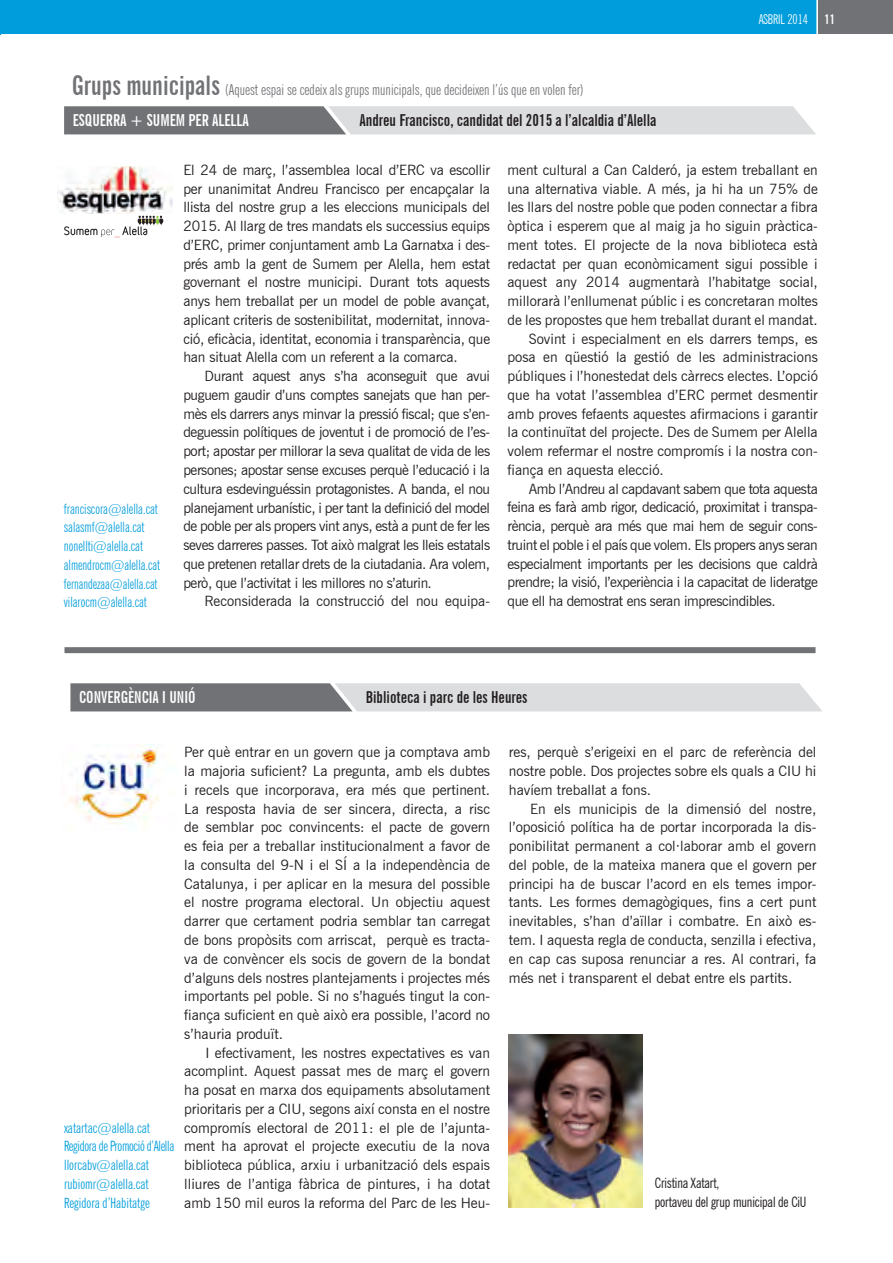
<style>
.page{position:relative;width:893px;height:1263px;background:#fff}
.page>*{position:absolute;margin:0;border:0;box-sizing:border-box;transform-origin:0 0}
.t1{font:700 extra-condensed 16.5px "News Gothic BT";color:#231f20}
.t2{font:700 extra-condensed 16.5px "News Gothic BT";color:#fff}
.t3{font:extra-condensed 15px "News Gothic BT";color:#717275}
.t4{font:14.25px/18.8px "News Gothic BT";color:#231f20;text-align:justify}
.t5{font:14.25px "News Gothic BT";letter-spacing:-.025em;color:#231f20}
.t6{font:extra-condensed 14.25px/18.8px "News Gothic BT";color:#009ddc;scale:.95 1}
.t7{font:extra-condensed 14.25px/18.8px "News Gothic BT";color:#009ddc}
.t8{font:condensed 14.25px/18.8px "News Gothic BT";letter-spacing:-.01em;color:#231f20;scale:.95 1}
.t9{font:extra-condensed 13.5px "News Gothic BT";color:#fff}
.t10{font:700 extra-condensed 13.5px "News Gothic BT";color:#fff}
.s1{font-weight:700;font-size:27px}
</style>
<div class="page">
<div style="left:818px;top:0;width:75px;height:34px;background:#717275"></div>
<div style="left:0;top:0;width:816px;height:34px;background:#009ddc"></div>
<svg style="left:64px;top:106px;width:752px;height:28px;background:#b7b7ba"></svg>
<svg style="left:70px;top:683px;width:752px;height:28px;background:#b7b8ba"></svg>
<div style="left:64px;top:647px;width:751px;height:6px;background:#717275"></div>
<img style="left:68px;top:744px;width:91px;height:83px">
<img style="left:58px;top:166px;width:115px;height:48px">
<svg style="left:64px;top:216px;width:100px;height:22px"></svg>
<img style="left:509px;top:1034px;width:133px;height:173px">
<p class="t9" style="left:759px;top:11px;width:51px">ASBRIL 2014</p>
<p class="t10" style="left:824px;top:11px;width:12px">11</p>
<p class="t3" style="left:72px;top:81px;width:513px"><span class="s1">Grups municipals</span> (Aquest espai se cedeix als grups municipals, que decideixen l’ús que en volen fer)</p>
<p class="t2" style="left:73px;top:110px;width:178px">ESQUERRA + SUMEM PER ALELLA</p>
<p class="t1" style="left:359px;top:110px;width:299px">Andreu Francisco, candidat del 2015 a l’alcaldia d’Alella</p>
<p class="t4" style="left:183px;top:160px;width:308px">El 24 de març, l’assemblea local d’ERC va escollir per unanimitat Andreu Francisco per encapçalar la llista del nostre grup a les eleccions municipals del 2015. Al llarg de tres mandats els successius equips d’ERC, primer conjuntament amb La Garnatxa i des&shy;prés amb la gent de Sumem per Alella, hem estat governant el nostre municipi. Durant tots aquests anys hem treballat per un model de poble avançat, aplicant criteris de sostenibilitat, modernitat, innova&shy;ció, eficàcia, identitat, economia i transparència, que han situat Alella com un referent a la comarca.</p>
<p class="t4" style="left:183px;top:367px;width:308px;text-indent:21px">Durant aquest anys s’ha aconseguit que avui puguem gaudir d’uns comptes sanejats que han per&shy;mès els darrers anys minvar la pressió fiscal; que s’en&shy;deguessin polítiques de joventut i de promoció de l’es&shy;port; apostar per millorar la seva qualitat de vida de les persones; apostar sense excuses perquè l’educació i la cultura esdevinguéssin protagonistes. A banda, el nou planejament urbanístic, i per tant la definició del model de poble per als propers vint anys, està a punt de fer les seves darreres passes. Tot això malgrat les lleis estatals que pretenen retallar drets de la ciutadania. Ara volem, però, que l’activitat i les millores no s’aturin.</p>
<p class="t4" style="left:205px;top:592px;width:287px">Reconsiderada la construcció del nou equipa-</p>
<p class="t4" style="left:507px;top:160px;width:312px">ment cultural a Can Calderó, ja estem treballant en</p>
<p class="t4" style="left:507px;top:179px;width:312px">una alternativa viable. A més, ja hi ha un 75% de</p>
<p class="t4" style="left:507px;top:198px;width:312px">les llars del nostre poble que poden connectar a fibra</p>
<p class="t4" style="left:507px;top:217px;width:312px">òptica i esperem que al maig ja ho siguin pràctica-</p>
<p class="t4" style="left:507px;top:235px;width:312px">ment totes. El projecte de la nova biblioteca està</p>
<p class="t4" style="left:507px;top:254px;width:312px">redactat per quan econòmicament sigui possible i</p>
<p class="t4" style="left:507px;top:273px;width:312px">aquest any 2014 augmentarà l’habitatge social,</p>
<p class="t4" style="left:507px;top:292px;width:312px">millorarà l’enllumenat públic i es concretaran moltes</p>
<p class="t4" style="left:507px;top:310px;width:312px">de les propostes que hem treballat durant el mandat.</p>
<p class="t4" style="left:529px;top:329px;width:291px">Sovint i especialment en els darrers temps, es</p>
<p class="t4" style="left:507px;top:348px;width:312px">posa en qüestió la gestió de les administracions</p>
<p class="t4" style="left:507px;top:367px;width:312px">públiques i l’honestedat dels càrrecs electes. L’opció</p>
<p class="t4" style="left:507px;top:385px;width:312px">que ha votat l’assemblea d’ERC permet desmentir</p>
<p class="t4" style="left:507px;top:404px;width:312px">amb proves fefaents aquestes afirmacions i garantir</p>
<p class="t4" style="left:507px;top:423px;width:312px">la continuïtat del projecte. Des de Sumem per Alella</p>
<p class="t4" style="left:507px;top:442px;width:312px">volem refermar el nostre compromís i la nostra con-</p>
<p class="t4" style="left:507px;top:460px;width:158px">fiança en aquesta elecció.</p>
<p class="t5" style="left:529px;top:480px;width:290px">Amb l’Andreu al capdavant sabem que tota aquesta</p>
<p class="t5" style="left:507px;top:499px;width:312px">feina es farà amb rigor, dedicació, proximitat i transpa-</p>
<p class="t5" style="left:507px;top:517px;width:312px">rència, perquè ara més que mai hem de seguir cons-</p>
<p class="t5" style="left:507px;top:536px;width:312px">truint el poble i el país que volem. Els propers anys seran</p>
<p class="t5" style="left:507px;top:555px;width:312px">especialment importants per les decisions que caldrà</p>
<p class="t5" style="left:507px;top:574px;width:312px">prendre; la visió, l’experiència i la capacitat de lideratge</p>
<p class="t5" style="left:507px;top:592px;width:270px">que ell ha demostrat ens seran imprescindibles.</p>
<p class="t6" style="left:64px;top:499px;width:103px">franciscora@alella.cat salasmf@alella.cat nonellti@alella.cat almendrocm@alella.cat fernandezaa@alella.cat vilarocm@alella.cat</p>
<p class="t2" style="left:79px;top:687px;width:118px">CONVERGÈNCIA I UNIÓ</p>
<p class="t1" style="left:366px;top:687px;width:163px">Biblioteca i parc de les Heures</p>
<p class="t7" style="left:64px;top:1118px;width:112px">xatartac@alella.cat<br>Regidora de Promoció d’Alella llorcabv@alella.cat rubiomr@alella.cat<br>Regidora d’Habitatge</p>
<p class="t4" style="left:184px;top:743px;width:307px">Per què entrar en un govern que ja comptava amb la majoria suficient? La pregunta, amb els dubtes i recels que incorporava, era més que pertinent.<br>La resposta havia de ser sincera, directa, a risc de semblar poc convincents: el pacte de govern es feia per a treballar institucionalment a favor de la consulta del 9-N i el SÍ a la independència de Catalunya, i per aplicar en la mesura del possible el nostre programa electoral. Un objectiu aquest darrer que certament podria semblar tan carregat de bons propòsits com arriscat, perquè es tracta&shy;va de convèncer els socis de govern de la bondat d’alguns dels nostres plantejaments i projectes més importants pel poble. Si no s’hagués tingut la con&shy;fiança suficient en què això era possible, l’acord no s’hauria produït.</p>
<p class="t4" style="left:184px;top:1043px;width:307px;text-indent:21px">I efectivament, les nostres expectatives es van acomplint. Aquest passat mes de març el govern ha posat en marxa dos equipaments absolutament prioritaris per a CIU, segons així consta en el nostre compromís electoral de 2011: el ple de l’ajunta&shy;ment ha aprovat el projecte executiu de la nova biblioteca pública, arxiu i urbanització dels espais lliures de l’antiga fàbrica de pintures, i ha dotat amb 150 mil euros la reforma del Parc de les Heu-</p>
<p class="t4" style="left:509px;top:743px;width:309px">res, perquè s’erigeixi en el parc de referència del nostre poble. Dos projectes sobre els quals a CIU hi havíem treballat a fons.</p>
<p class="t4" style="left:509px;top:799px;width:309px;text-indent:21px">En els municipis de la dimensió del nostre, l’oposició política ha de portar incorporada la dis&shy;ponibilitat permanent a col·laborar amb el govern del poble, de la mateixa manera que el govern per principi ha de buscar l’acord en els temes impor&shy;tants. Les formes demagògiques, fins a cert punt inevitables, s’han d’aïllar i combatre. En això es&shy;tem. I aquesta regla de conducta, senzilla i efectiva, en cap cas suposa renunciar a res. Al contrari, fa més net i transparent el debat entre els partits.</p>
<p class="t8" style="left:655px;top:1173px;width:161px">Cristina Xatart,<br>portaveu del grup municipal de CiU</p>
</div>
